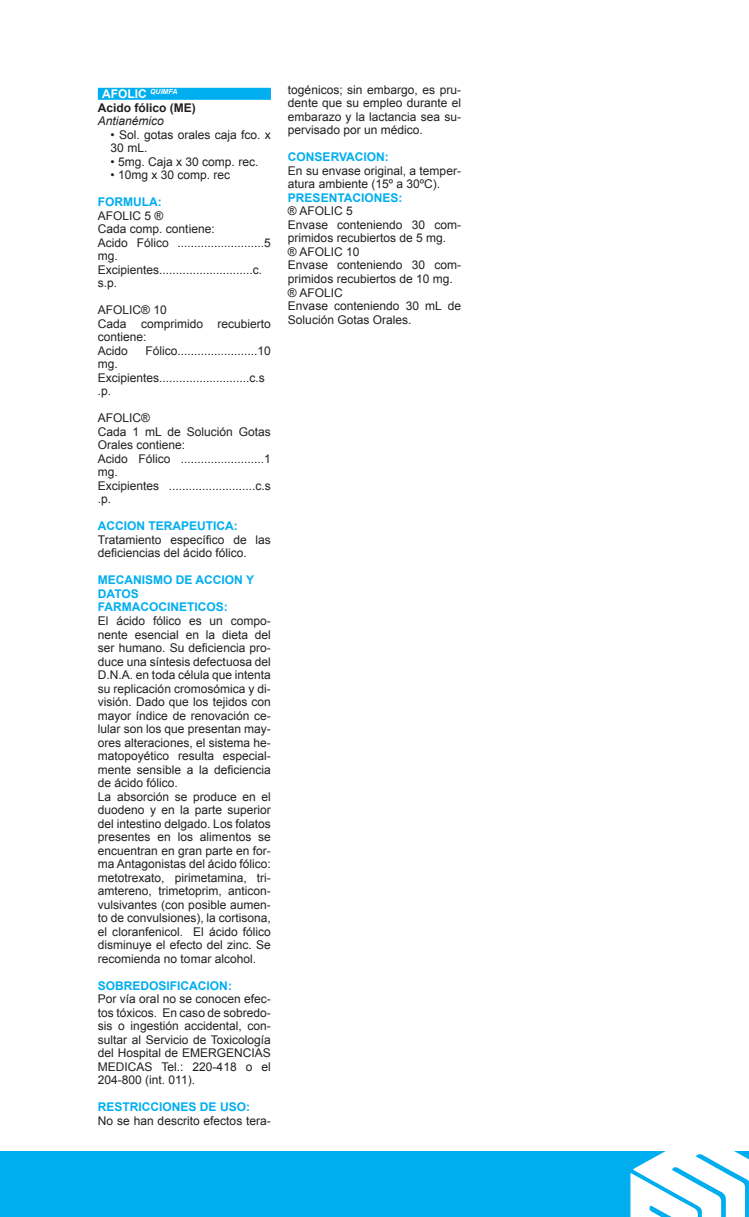
<style>
.page{position:relative;width:749px;height:1217px;background:#fff}
.page>*{position:absolute;margin:0;border:0;box-sizing:border-box;transform-origin:0 0}
.Texto{font:12px/13.5px "Arial";color:#231f20}
.Sub_Titulo_copy_2{font:700 12px/13.5px "Arial";color:#00aeef}
.Presentación{font:12px/13.5px "Arial";color:#231f20}
.Droga{font:700 12px "Arial";color:#231f20}
.Nombre_Laboratorio{font:700 12px "Arial";color:#fff}
.Indicaciones{font:italic 12px "Arial";color:#231f20}
</style>
<div class="page">
<div style="left:0;top:1151px;width:748px;height:65px;background:#00aeef"></div>
<svg style="left:630px;top:1151px;width:118px;height:65px"></svg>
<div style="left:98px;top:88px;width:173px;height:12px;background:#00aeef"></div>
<p class="Nombre_Laboratorio" style="left:102px;top:86px;width:77px">AFOLIC <sup>QUIMFA</sup></p>
<p class="Droga" style="left:98px;top:99px;width:100px">Acido fólico (ME)</p>
<p class="Indicaciones" style="left:98px;top:113px;width:68px">Antianémico</p>
<p class="Presentación" style="left:111px;top:128px;width:162px">• Sol. gotas orales caja fco. x<br>30 mL.</p>
<p class="Presentación" style="left:111px;top:155px;width:149px">• 5mg. Caja x 30 comp. rec.</p>
<p class="Presentación" style="left:111px;top:168px;width:121px">• 10mg x 30 comp. rec</p>
<p class="Sub_Titulo_copy_2" style="left:98px;top:195px;width:65px">FORMULA:</p>
<p class="Texto" style="left:98px;top:209px;width:67px">AFOLIC 5 ®</p>
<p class="Texto" style="left:98px;top:222px;width:118px">Cada comp. contiene:</p>
<p class="Texto" style="left:98px;top:236px;width:174px">Acido Fólico ..........................5 mg.</p>
<p class="Texto" style="left:98px;top:263px;width:166px">Excipientes............................c. s.p.</p>
<p class="Texto" style="left:98px;top:303px;width:70px">AFOLIC® 10</p>
<p class="Texto" style="left:98px;top:317px;width:174px">Cada comprimido recubierto contiene:</p>
<p class="Texto" style="left:98px;top:344px;width:32px">Acido</p>
<p class="Texto" style="left:145px;top:344px;width:127px">Fólico........................10</p>
<p class="Texto" style="left:98px;top:357px;width:22px">mg.</p>
<p class="Texto" style="left:98px;top:371px;width:168px">Excipientes...........................c.s .p.</p>
<p class="Texto" style="left:98px;top:411px;width:54px">AFOLIC®</p>
<p class="Texto" style="left:98px;top:425px;width:174px">Cada 1 mL de Solución Gotas<br>Orales contiene:</p>
<p class="Texto" style="left:98px;top:452px;width:174px">Acido Fólico .........................1 mg.</p>
<p class="Texto" style="left:98px;top:479px;width:174px">Excipientes ..........................c.s .p.</p>
<p class="Sub_Titulo_copy_2" style="left:98px;top:519px;width:141px">ACCION TERAPEUTICA:</p>
<p class="Texto" style="left:98px;top:533px;width:174px">Tratamiento específico de las deficiencias del ácido fólico.</p>
<p class="Sub_Titulo_copy_2" style="left:98px;top:573px;width:158px">MECANISMO DE ACCION Y<br>DATOS</p>
<p class="Sub_Titulo_copy_2" style="left:98px;top:600px;width:131px">FARMACOCINETICOS:</p>
<p class="Texto" style="left:98px;top:614px;width:174px;text-align:justify">El ácido fólico es un compo&shy;nente esencial en la dieta del ser humano. Su deficiencia pro&shy;duce una síntesis defectuosa del D.N.A. en toda célula que intenta su replicación cromosómica y di&shy;visión. Dado que los tejidos con mayor índice de renovación ce&shy;lular son los que presentan may&shy;ores alteraciones, el sistema he&shy;matopoyético resulta especial&shy;mente sensible a la deficiencia de ácido fólico.</p>
<p class="Texto" style="left:98px;top:789px;width:174px;text-align:justify">La absorción se produce en el duodeno y en la parte superior del intestino delgado. Los folatos presentes en los alimentos se encuentran en gran parte en for&shy;ma Antagonistas del ácido fólico: metotrexato, pirimetamina, tri&shy;amtereno, trimetoprim, anticon&shy;vulsivantes (con posible aumen&shy;to de convulsiones), la cortisona, el cloranfenicol. El ácido fólico disminuye el efecto del zinc. Se recomienda no tomar alcohol.</p>
<p class="Sub_Titulo_copy_2" style="left:98px;top:978px;width:136px">SOBREDOSIFICACION:</p>
<p class="Texto" style="left:98px;top:992px;width:174px;text-align:justify">Por vía oral no se conocen efec&shy;tos tóxicos. En caso de sobredo&shy;sis o ingestión accidental, con&shy;sultar al Servicio de Toxicología del Hospital de EMERGENCIAS MEDICAS Tel.: 220-418 o el 204-800 (int. 011).</p>
<p class="Sub_Titulo_copy_2" style="left:98px;top:1100px;width:154px">RESTRICCIONES DE USO:</p>
<p class="Texto" style="left:98px;top:1113px;width:174px">No se han descrito efectos tera-</p>
<p class="Texto" style="left:288px;top:83px;width:174px;text-align:justify">togénicos; sin embargo, es pru&shy;dente que su empleo durante el embarazo y la lactancia sea su&shy;pervisado por un médico.</p>
<p class="Sub_Titulo_copy_2" style="left:288px;top:151px;width:102px">CONSERVACION:</p>
<p class="Texto" style="left:288px;top:164px;width:174px">En su envase original, a temper&shy;atura ambiente (15º a 30ºC).</p>
<p class="Sub_Titulo_copy_2" style="left:288px;top:191px;width:116px">PRESENTACIONES:</p>
<p class="Texto" style="left:288px;top:204px;width:66px">® AFOLIC 5</p>
<p class="Texto" style="left:288px;top:218px;width:174px">Envase conteniendo 30 com&shy;primidos recubiertos de 5 mg.</p>
<p class="Texto" style="left:288px;top:245px;width:73px">® AFOLIC 10</p>
<p class="Texto" style="left:288px;top:258px;width:174px">Envase conteniendo 30 com&shy;primidos recubiertos de 10 mg.</p>
<p class="Texto" style="left:288px;top:285px;width:56px">® AFOLIC</p>
<p class="Texto" style="left:288px;top:299px;width:174px">Envase conteniendo 30 mL de<br>Solución Gotas Orales.</p>
</div>
